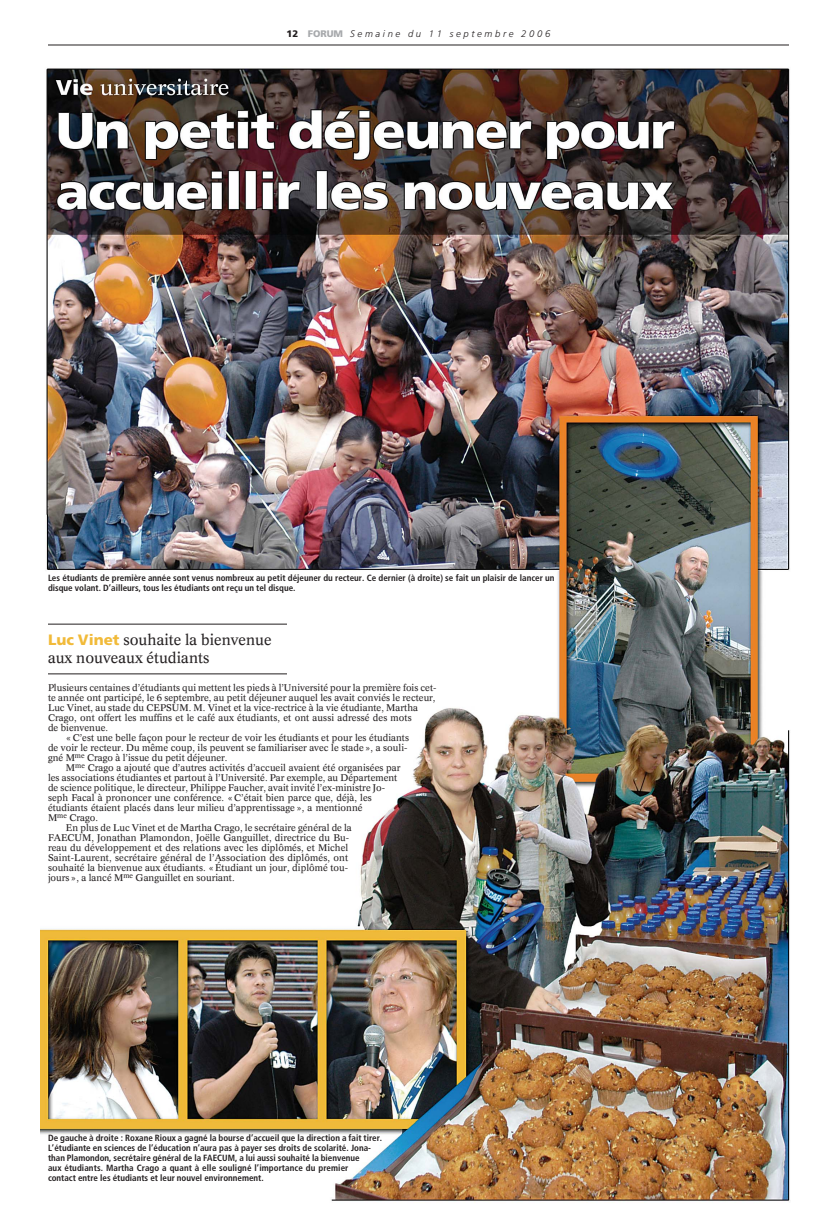
<style>
.page{position:relative;width:819px;height:1224px;background:#fff}
.page>*{position:absolute;margin:0;border:0;box-sizing:border-box;transform-origin:0 0}
.t1{font:15px/18px "Concorde";color:#231f20}
.t2{font:9.5px "Concorde";color:#231f20}
.t3{font:italic 300 9.5px "Frutiger";letter-spacing:.28em;color:#231f20}
.t4{font:700 condensed 9px/10px "Frutiger";color:#231f20}
.s1{font-weight:900;font-style:normal}
.s2{font-weight:900;font-style:normal;color:#a7a9ac}
.s3{font-family:"Frutiger";font-weight:900;color:#f1ba39}
</style>
<div class="page">
<img style="left:40px;top:68px;width:750px;height:1134px">
<hr style="left:48px;top:45px;width:741px;height:1px;background:#231f20">
<hr style="left:48px;top:624px;width:239px;height:1px;background:#231f20">
<hr style="left:48px;top:674px;width:239px;height:1px;background:#231f20">
<div style="left:288px;top:619px;width:200px;height:57px;background:#fff"></div>
<p class="t3" style="left:287px;top:30px;width:265px"><span class="s1">12</span> <span class="s2">FORUM</span> Semaine du 11 septembre 2006</p>
<p class="t4" style="left:48px;top:573px;width:508px">Les étudiants de première année sont venus nombreux au petit déjeuner du recteur. Ce dernier (à droite) se fait un plaisir de lancer un disque volant. D’ailleurs, tous les étudiants ont reçu un tel disque.</p>
<h1 class="t1" style="left:48px;top:632px;width:225px"><span class="s3">Luc Vinet</span> souhaite la bienvenue aux nouveaux étudiants</h1>
<p class="t2" style="left:48px;top:684px;width:390px">Plusieurs centaines d’étudiants qui mettent les pieds à l’Université pour la première fois cet-</p>
<p class="t2" style="left:48px;top:694px;width:389px">te année ont participé, le 6 septembre, au petit déjeuner auquel les avait conviés le recteur,</p>
<p class="t2" style="left:48px;top:704px;width:372px">Luc Vinet, au stade du CEPSUM. M. Vinet et la vice-rectrice à la vie étudiante, Martha</p>
<p class="t2" style="left:48px;top:714px;width:365px">Crago, ont offert les muffins et le café aux étudiants, et ont aussi adressé des mots</p>
<p class="t2" style="left:48px;top:724px;width:62px">de bienvenue.</p>
<p class="t2" style="left:66px;top:734px;width:345px">« C’est une belle façon pour le recteur de voir les étudiants et pour les étudiants</p>
<p class="t2" style="left:48px;top:744px;width:361px">de voir le recteur. Du même coup, ils peuvent se familiariser avec le stade », a souli-</p>
<p class="t2" style="left:48px;top:754px;width:181px">gné M<sup>me</sup> Crago à l’issue du petit déjeuner.</p>
<p class="t2" style="left:66px;top:764px;width:336px">M<sup>me</sup> Crago a ajouté que d’autres activités d’accueil avaient été organisées par</p>
<p class="t2" style="left:48px;top:774px;width:351px">les associations étudiantes et partout à l’Université. Par exemple, au Département</p>
<p class="t2" style="left:48px;top:784px;width:339px">de science politique, le directeur, Philippe Faucher, avait invité l’ex-ministre Jo-</p>
<p class="t2" style="left:48px;top:794px;width:325px">seph Facal à prononcer une conférence. «C’était bien parce que, déjà, les</p>
<p class="t2" style="left:48px;top:804px;width:316px">étudiants étaient placés dans leur milieu d’apprentissage», a mentionné</p>
<p class="t2" style="left:48px;top:814px;width:52px">M<sup>me</sup> Crago.</p>
<p class="t2" style="left:66px;top:824px;width:287px">En plus de Luc Vinet et de Martha Crago, le secrétaire général de la</p>
<p class="t2" style="left:48px;top:834px;width:303px">FAECUM, Jonathan Plamondon, Joëlle Ganguillet, directrice du Bu-</p>
<p class="t2" style="left:48px;top:844px;width:302px">reau du développement et des relations avec les diplômés, et Michel</p>
<p class="t2" style="left:48px;top:854px;width:302px">Saint-Laurent, secrétaire général de l’Association des diplômés, ont</p>
<p class="t2" style="left:48px;top:864px;width:302px">souhaité la bienvenue aux étudiants. « Étudiant un jour, diplômé tou-</p>
<p class="t2" style="left:48px;top:874px;width:188px">jours », a lancé M<sup>me</sup> Ganguillet en souriant.</p>
<p class="t4" style="left:48px;top:1134px;width:336px">De gauche à droite : Roxane Rioux a gagné la bourse d’accueil que la direction a fait tirer.<br>L’étudiante en sciences de l’éducation n’aura pas à payer ses droits de scolarité. Jona&shy;than Plamondon, secrétaire général de la FAECUM, a lui aussi souhaité la bienvenue<br>aux étudiants. Martha Crago a quant à elle souligné l’importance du premier<br>contact entre les étudiants et leur nouvel environnement.</p>
</div>
